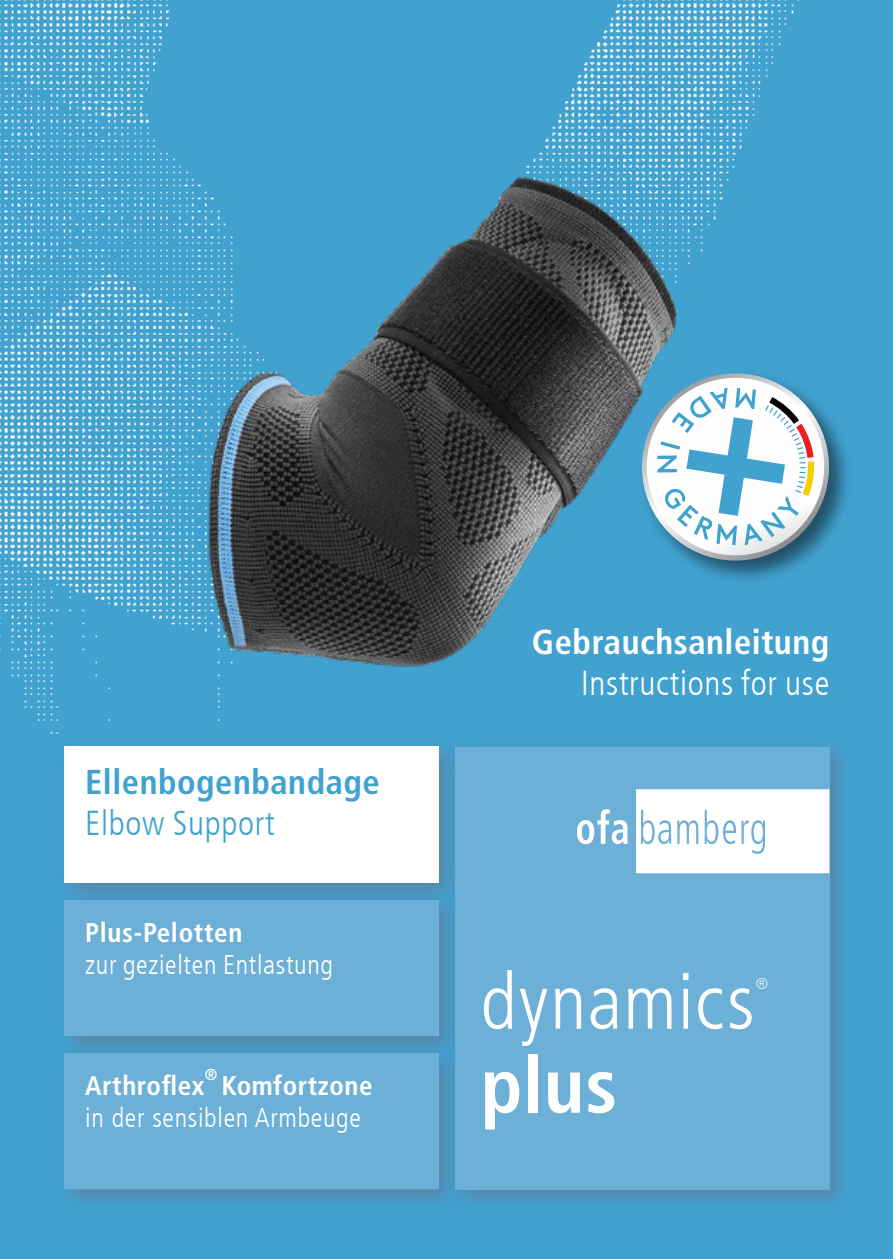
<style>
.page{position:relative;width:893px;height:1259px;background:#41a2d0}
.page>*{position:absolute;margin:0;border:0;box-sizing:border-box;transform-origin:0 0}
.t1{font:300 condensed 78px "Frutiger LT Com";letter-spacing:.015em;color:#fff}
.t2{font:700 condensed 78px "Frutiger LT Com";color:#fff}
.t3{font:700 condensed 34.5px "Frutiger LT Com";letter-spacing:.015em;color:#fff}
.t4{font:300 condensed 34.5px "Frutiger LT Com";letter-spacing:.02em;color:#fff}
.t5{font:700 condensed 34.5px "Frutiger LT Com";letter-spacing:.015em;color:#41a2d0}
.t6{font:300 condensed 34.5px "Frutiger LT Com";letter-spacing:.02em;color:#41a2d0}
.t7{font:300 condensed 27px "Frutiger LT Com";letter-spacing:.025em;color:#fff}
.t8{font:700 condensed 27px "Frutiger LT Com";letter-spacing:.02em;color:#fff}
.t9{font:300 condensed 15.6px "Frutiger LT Com";color:#fff}
.t10{font:700 condensed 15.6px "Frutiger LT Com";color:#fff}
</style>
<div class="page">
<img style="left:0;top:0;width:799px;height:734px">
<img style="left:187px;top:161px;width:501px;height:573px">
<div style="left:54px;top:736px;width:409px;height:172px;background:#647b98;opacity:.75"></div>
<div style="left:445px;top:736px;width:409px;height:479px;background:#647b98;opacity:.75"></div>
<div style="left:54px;top:890px;width:409px;height:171px;background:#42a0ce"></div>
<div style="left:54px;top:1043px;width:409px;height:171px;background:#647b98;opacity:.75"></div>
<svg style="left:64px;top:747px;width:765px;height:442px;background:#82badb"></svg>
<svg style="left:577px;top:789px;width:252px;height:84px;background:#daebf4"></svg>
<div style="left:637px;top:368px;width:217px;height:217px;background:#000;opacity:.5"></div>
<svg style="left:646px;top:378px;width:179px;height:178px"></svg>
<p class="t5" style="left:85px;top:761px;width:296px">Ellenbogenbandage</p>
<p class="t6" style="left:85px;top:803px;width:191px">Elbow Support</p>
<p class="t8" style="left:85px;top:916px;width:159px">Plus-Pelotten</p>
<p class="t7" style="left:85px;top:949px;width:249px">zur gezielten Entlastung</p>
<p class="t8" style="left:85px;top:1069px;width:121px">Arthroflex</p>
<p class="t10" style="left:205px;top:1065px;width:14px">®</p>
<p class="t8" style="left:222px;top:1069px;width:152px">Komfortzone</p>
<p class="t7" style="left:85px;top:1102px;width:277px">in der sensiblen Armbeuge</p>
<p class="t3" style="left:532px;top:621px;width:299px">Gebrauchsanleitung</p>
<p class="t4" style="left:581px;top:663px;width:250px">Instructions for use</p>
<h1 class="t1" style="left:481px;top:957px;width:275px">dynamics</h1>
<p class="t9" style="left:756px;top:975px;width:14px">®</p>
<h1 class="t2" style="left:481px;top:1039px;width:138px">plus</h1>
</div>
